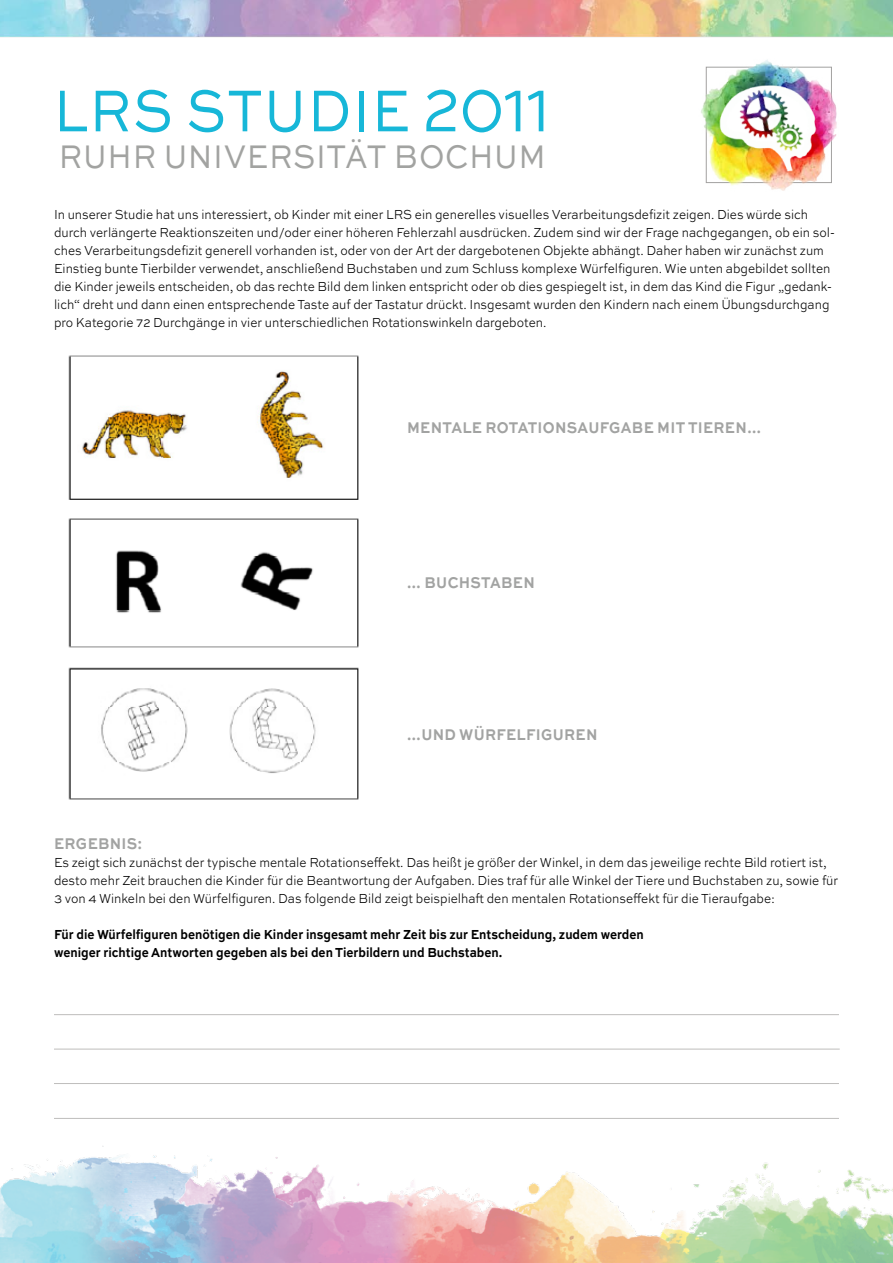
<style>
.page{position:relative;width:893px;height:1263px;background:#fff}
.page>*{position:absolute;margin:0;border:0;box-sizing:border-box;transform-origin:0 0}
.t1{font:62.1px "Sweet Sans Pro";letter-spacing:.02em;color:#17b7d8;scale:.87 1}
.t2{font:34.5px "Sweet Sans Pro";letter-spacing:.02em;color:#a2a3a1;scale:.87 1}
.t3{font:700 16.35px "Sweet Sans Pro";letter-spacing:.02em;color:#a2a3a2;scale:.87 1}
.t4{font:300 13.8px/18px "Sweet Sans Pro";color:#000;scale:.87 1}
.t5{font:700 13.8px/18px "Sweet Sans Pro";color:#000;scale:.87 1}
</style>
<div class="page">
<img style="left:0;top:1146px;width:893px;height:117px">
<img style="left:0;top:0;width:893px;height:37px">
<hr style="left:54px;top:1014px;width:785px;height:1px;background:#bebdbc">
<hr style="left:54px;top:1049px;width:786px;height:1px;background:#bebdbc">
<hr style="left:54px;top:1083px;width:785px;height:1px;background:#bebdbc">
<hr style="left:54px;top:1118px;width:785px;height:1px;background:#bebdbc">
<img style="left:68px;top:355px;width:291px;height:445px">
<img style="left:705px;top:60px;width:127px;height:131px">
<img style="left:701px;top:72px;width:136px;height:109px">
<img style="left:726px;top:79px;width:89px;height:86px">
<h1 class="t1" style="left:53px;top:66px;width:572px">LRS STUDIE 2011</h1>
<h2 class="t2" style="left:59px;top:132px;width:561px">RUHR UNIVERSITÄT BOCHUM</h2>
<p class="t4" style="left:54px;top:205px;width:899px">In unserer Studie hat uns interessiert, ob Kinder mit einer LRS ein generelles visuelles Verarbeitungsdefizit zeigen. Dies würde sich durch verlängerte Reaktionszeiten und/oder einer höheren Fehlerzahl ausdrücken. Zudem sind wir der Frage nachgegangen, ob ein sol&shy;ches Verarbeitungsdefizit generell vorhanden ist, oder von der Art der dargebotenen Objekte abhängt. Daher haben wir zunächst zum Einstieg bunte Tierbilder verwendet, anschließend Buchstaben und zum Schluss komplexe Würfelfiguren. Wie unten abgebildet sollten die Kinder jeweils entscheiden, ob das rechte Bild dem linken entspricht oder ob dies gespiegelt ist, in dem das Kind die Figur „gedank&shy;lich“ dreht und dann einen entsprechende Taste auf der Tastatur drückt. Insgesamt wurden den Kindern nach einem Übungsdurchgang pro Kategorie 72 Durchgänge in vier unterschiedlichen Rotationswinkeln dargeboten.</p>
<p class="t3" style="left:407px;top:415px;width:409px">MENTALE ROTATIONSAUFGABE MIT TIEREN…</p>
<p class="t3" style="left:407px;top:570px;width:149px">… BUCHSTABEN</p>
<p class="t3" style="left:407px;top:722px;width:221px">…UND WÜRFELFIGUREN</p>
<p class="t3" style="left:54px;top:831px;width:103px">ERGEBNIS:</p>
<p class="t4" style="left:54px;top:853px;width:903px">Es zeigt sich zunächst der typische mentale Rotationseffekt. Das heißt je größer der Winkel, in dem das jeweilige rechte Bild rotiert ist, desto mehr Zeit brauchen die Kinder für die Beantwortung der Aufgaben. Dies traf für alle Winkel der Tiere und Buchstaben zu, sowie für<br>3 von 4 Winkeln bei den Würfelfiguren. Das folgende Bild zeigt beispielhaft den mentalen Rotationseffekt für die Tieraufgabe:</p>
<p class="t5" style="left:54px;top:925px;width:679px">Für die Würfelfiguren benötigen die Kinder insgesamt mehr Zeit bis zur Entscheidung, zudem werden weniger richtige Antworten gegeben als bei den Tierbildern und Buchstaben.</p>
</div>
